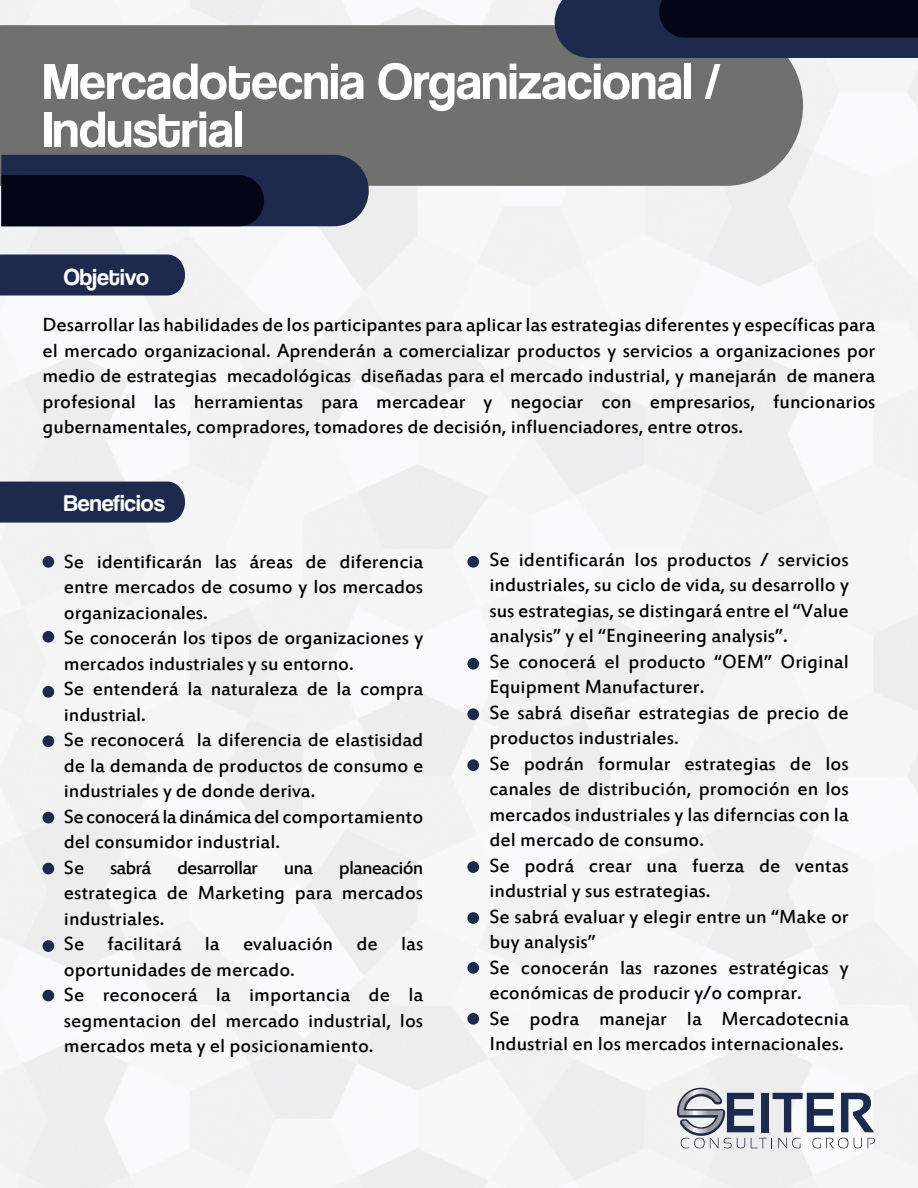
<style>
.page{position:relative;width:918px;height:1188px;background:#fff}
.page>*{position:absolute;margin:0;border:0;box-sizing:border-box;transform-origin:0 0}
.t1{font:52.5px/48px "Coolvetica Rg";color:#fff}
.t2{font:24px "Coolvetica Rg";color:#fff}
.t3{font:21px/25.5px "Estrangelo Edessa";color:#000001}
</style>
<div class="page">
<img style="left:0;top:0;width:918px;height:1188px">
<svg style="left:677px;top:1088px;width:198px;height:60px"></svg>
<div style="left:0;top:25px;width:803px;height:161px;background:#70716f"></div>
<svg style="left:1px;top:155px;width:368px;height:71px;background:#121a34"></svg>
<svg style="left:555px;top:0;width:363px;height:58px;background:#121a35"></svg>
<div style="left:0;top:255px;width:185px;height:40px;background:#1d2a4e"></div>
<div style="left:0;top:482px;width:185px;height:41px;background:#1d2a4e"></div>
<div style="left:43px;top:556px;width:11px;height:12px;background:#1d2a4e;border-radius:50%"></div>
<div style="left:43px;top:631px;width:11px;height:12px;background:#1d2a4e;border-radius:50%"></div>
<div style="left:43px;top:686px;width:11px;height:12px;background:#1d2a4e;border-radius:50%"></div>
<div style="left:43px;top:735px;width:11px;height:12px;background:#1d2a4e;border-radius:50%"></div>
<div style="left:43px;top:812px;width:11px;height:11px;background:#1d2a4e;border-radius:50%"></div>
<div style="left:43px;top:863px;width:11px;height:11px;background:#1d2a4e;border-radius:50%"></div>
<div style="left:43px;top:940px;width:11px;height:12px;background:#1d2a4e;border-radius:50%"></div>
<div style="left:43px;top:990px;width:11px;height:11px;background:#1d2a4e;border-radius:50%"></div>
<div style="left:467px;top:556px;width:12px;height:12px;background:#1d2a4e;border-radius:50%"></div>
<div style="left:467px;top:658px;width:12px;height:12px;background:#1d2a4e;border-radius:50%"></div>
<div style="left:467px;top:708px;width:12px;height:12px;background:#1d2a4e;border-radius:50%"></div>
<div style="left:467px;top:759px;width:12px;height:12px;background:#1d2a4e;border-radius:50%"></div>
<div style="left:467px;top:861px;width:12px;height:12px;background:#1d2a4e;border-radius:50%"></div>
<div style="left:467px;top:912px;width:12px;height:12px;background:#1d2a4e;border-radius:50%"></div>
<div style="left:467px;top:962px;width:12px;height:12px;background:#1d2a4e;border-radius:50%"></div>
<div style="left:467px;top:1013px;width:12px;height:12px;background:#1d2a4e;border-radius:50%"></div>
<h1 class="t1" style="left:43px;top:57px;width:679px">Mercadotecnia Organizacional /<br>Industrial</h1>
<p class="t2" style="left:64px;top:263px;width:87px">Objetivo</p>
<p class="t3" style="left:43px;top:313px;width:835px;text-align:justify">Desarrollar las habilidades de los participantes para aplicar las estrategias diferentes y específicas para el mercado organizacional. Aprenderán a comercializar productos y servicios a organizaciones por medio de estrategias mecadológicas diseñadas para el mercado industrial, y manejarán de manera profesional las herramientas para mercadear y negociar con empresarios, funcionarios gubernamentales, compradores, tomadores de decisión, influenciadores, entre otros.</p>
<p class="t2" style="left:64px;top:489px;width:103px">Beneficios</p>
<p class="t3" style="left:64px;top:550px;width:361px">Se identificarán las áreas de diferencia entre mercados de cosumo y los mercados organizacionales.<br>Se conocerán los tipos de organizaciones y mercados industriales y su entorno.<br>Se entenderá la naturaleza de la compra industrial.<br>Se reconocerá la diferencia de elastisidad de la demanda de productos de consumo e industriales y de donde deriva.<br>Se conocerá la dinámica del comportamiento del consumidor industrial.<br>Se sabrá desarrollar una planeación estrategica de Marketing para mercados industriales.<br>Se facilitará la evaluación de las oportunidades de mercado.<br>Se reconocerá la importancia de la segmentacion del mercado industrial, los mercados meta y el posicionamiento.</p>
<p class="t3" style="left:489px;top:548px;width:361px">Se identificarán los productos / servicios industriales, su ciclo de vida, su desarrollo y sus estrategias, se distingará entre el “Value analysis” y el “Engineering analysis”.<br>Se conocerá el producto “OEM” Original Equipment Manufacturer.<br>Se sabrá diseñar estrategias de precio de productos industriales.<br>Se podrán formular estrategias de los canales de distribución, promoción en los mercados industriales y las diferncias con la del mercado de consumo.<br>Se podrá crear una fuerza de ventas industrial y sus estrategias.<br>Se sabrá evaluar y elegir entre un “Make or buy analysis”<br>Se conocerán las razones estratégicas y económicas de producir y/o comprar.<br>Se podra manejar la Mercadotecnia Industrial en los mercados internacionales.</p>
</div>
